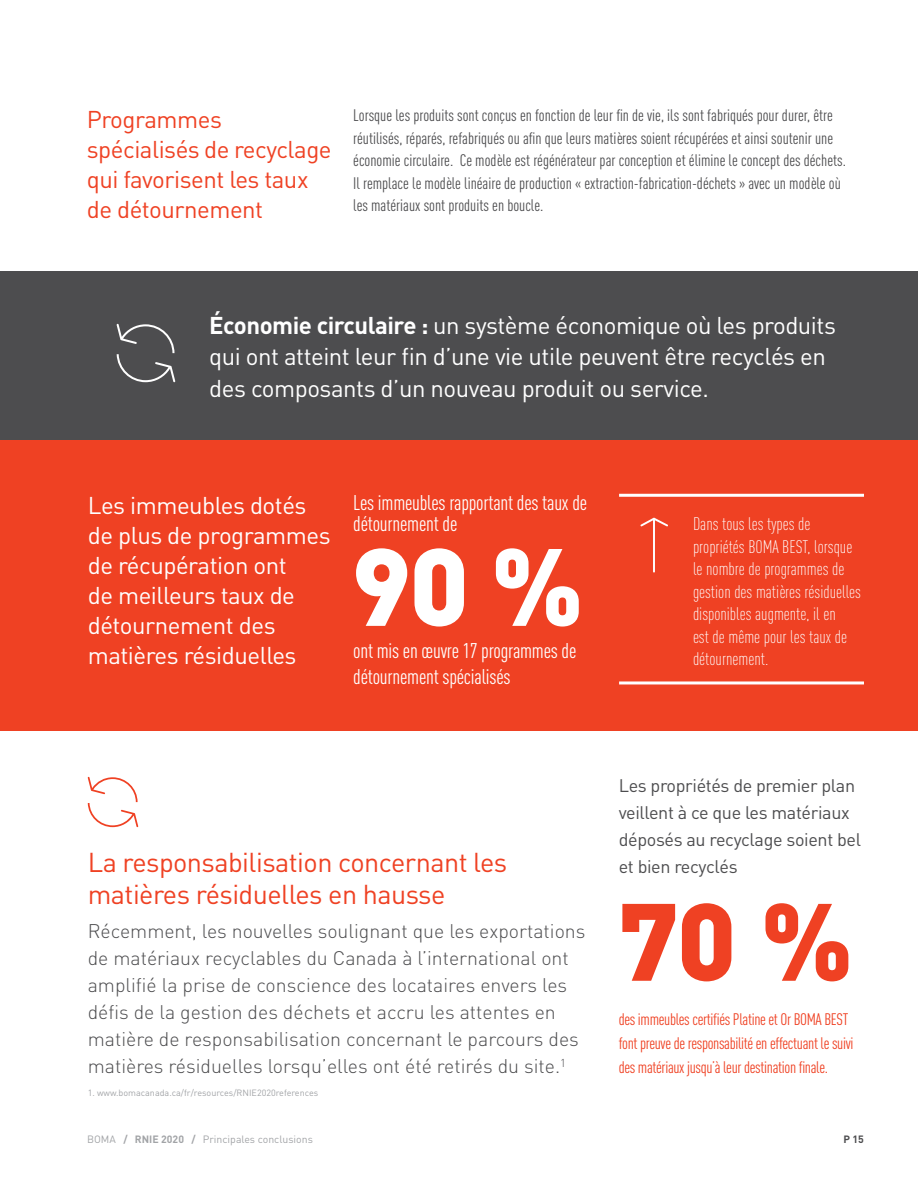
<style>
.page{position:relative;width:918px;height:1188px;background:#fff}
.page>*{position:absolute;margin:0;border:0;box-sizing:border-box;transform-origin:0 0}
.t1{font:900 108px "DIN";color:#fff}
.t2{font:900 108px "DIN";color:#ef4123}
.t3{font:27px/33px "DIN";letter-spacing:-.02em;color:#ef4123}
.t4{font:24px/30px "DIN";letter-spacing:-.02em;color:#fff}
.t5{font:24px/30px "DIN";letter-spacing:-.02em;color:#ef4123}
.t6{font:21px/21px "DIN Cond";letter-spacing:-.01em;color:#fff}
.t7{font:300 19.5px/27px "DIN";color:#4d4d4f}
.t8{font:300 18px/22.5px "DIN Cond";color:#fff}
.t9{font:18px/27px "DIN";letter-spacing:-.02em;color:#4d4d4f}
.t10{font:16.5px/22.5px "DIN Cond";color:#4d4d4f}
.t11{font:16.5px/24px "DIN Cond";letter-spacing:-.02em;color:#ef4123}
.t12{font:10.5px "DIN";color:#a2a4a7}
.t13{font:700 10.5px "DIN";color:#4d4d4f}
.t14{font:9px "DIN";color:#a2a4a7}
.s1{font-weight:700}
</style>
<div class="page">
<div style="left:0;top:439px;width:918px;height:292px;background:#ef4123"></div>
<hr style="left:619px;top:494px;width:245px;height:3px;background:#fff">
<hr style="left:619px;top:681px;width:245px;height:3px;background:#fff">
<div style="left:0;top:271px;width:918px;height:168px;background:#4d4d4f"></div>
<svg style="left:117px;top:324px;width:58px;height:58px"></svg>
<svg style="left:640px;top:518px;width:28px;height:55px"></svg>
<svg style="left:88px;top:777px;width:50px;height:50px"></svg>
<h3 class="t5" style="left:87px;top:103px;width:246px">Programmes spécialisés de recyclage qui favorisent les taux de détournement</h3>
<p class="t10" style="left:353px;top:104px;width:494px">Lorsque les produits sont conçus en fonction de leur fin de vie, ils sont fabriqués pour durer, être réutilisés, réparés, refabriqués ou afin que leurs matières soient récupérées et ainsi soutenir une économie circulaire. Ce modèle est régénérateur par conception et élimine le concept des déchets.<br>Il remplace le modèle linéaire de production « extraction-fabrication-déchets » avec un modèle où les matériaux sont produits en boucle.</p>
<h3 class="t4" style="left:209px;top:308px;width:628px;line-height:31.5px"><span class="s1">Économie circulaire :</span> un système économique où les produits qui ont atteint leur fin d’une vie utile peuvent être recyclés en des composants d’un nouveau produit ou service.</h3>
<h3 class="t4" style="left:88px;top:489px;width:244px">Les immeubles dotés de plus de programmes de récupération ont<br>de meilleurs taux de détournement des matières résiduelles</h3>
<p class="t6" style="left:353px;top:492px;width:235px">Les immeubles rapportant des taux de détournement de</p>
<h1 class="t1" style="left:351px;top:516px;width:234px">90 %</h1>
<p class="t6" style="left:353px;top:638px;width:225px;line-height:25.5px">ont mis en œuvre 17 programmes de détournement spécialisés</p>
<p class="t8" style="left:693px;top:513px;width:170px">Dans tous les types de propriétés BOMA BEST, lorsque le nombre de programmes de gestion des matières résiduelles disponibles augmente, il en<br>est de même pour les taux de détournement.</p>
<h2 class="t3" style="left:88px;top:844px;width:421px">La responsabilisation concernant les matières résiduelles en hausse</h2>
<p class="t7" style="left:88px;top:917px;width:499px">Récemment, les nouvelles soulignant que les exportations de matériaux recyclables du Canada à l’international ont amplifié la prise de conscience des locataires envers les défis de la gestion des déchets et accru les attentes en matière de responsabilisation concernant le parcours des matières résiduelles lorsqu’elles ont été retirés du site.<sup>1</sup></p>
<p class="t14" style="left:88px;top:1087px;width:232px">1. www.bomacanada.ca/fr/resources/RNIE2020references</p>
<p class="t9" style="left:619px;top:771px;width:244px">Les propriétés de premier plan veillent à ce que les matériaux déposés au recyclage soient bel et bien recyclés</p>
<h1 class="t2" style="left:619px;top:871px;width:236px">70 %</h1>
<p class="t11" style="left:619px;top:1007px;width:236px">des immeubles certifiés Platine et Or BOMA BEST font preuve de responsabilité en effectuant le suivi des matériaux jusqu’à leur destination finale.</p>
<p class="t12" style="left:87px;top:1132px;width:227px">BOMA <span class="s1">/ RNIE 2020 /</span> Principales conclusions</p>
<p class="t13" style="left:844px;top:1132px;width:22px">P 15</p>
</div>
